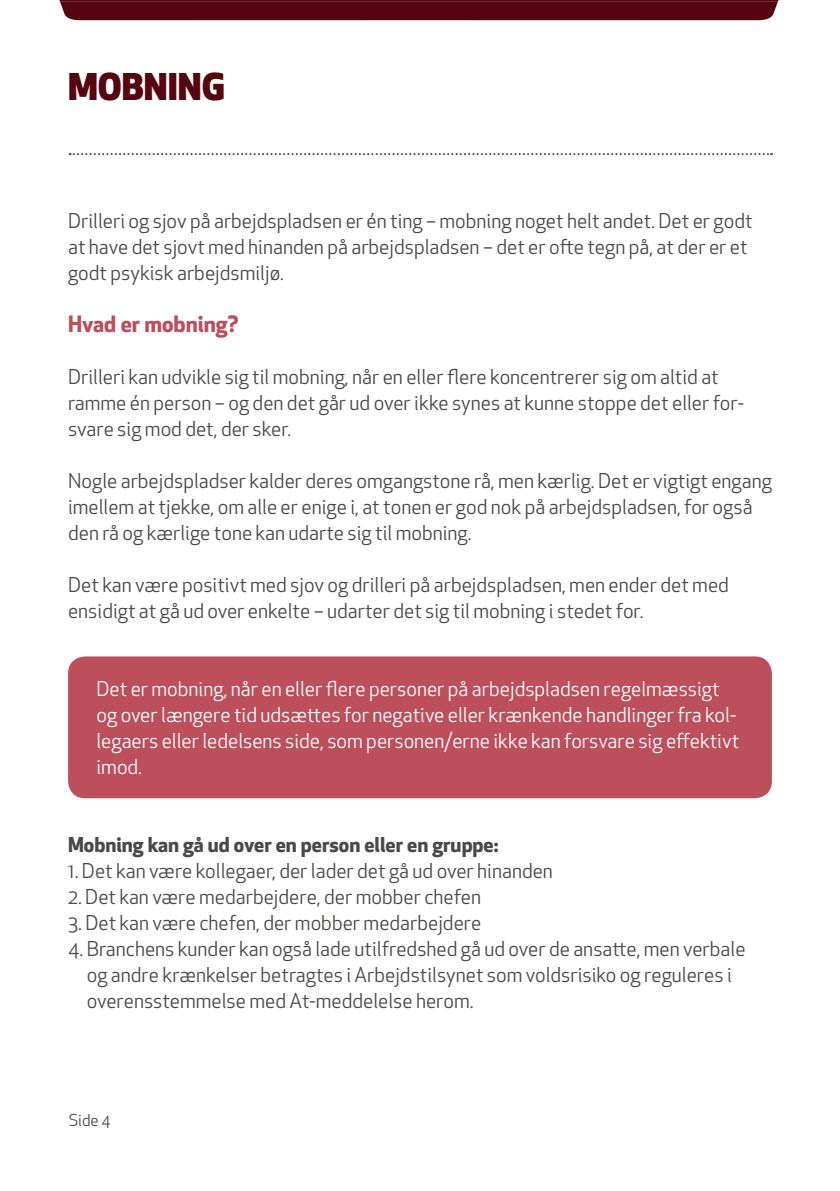
<style>
.page{position:relative;width:840px;height:1191px;background:#fff}
.page>*{position:absolute;margin:0;border:0;box-sizing:border-box;transform-origin:0 0}
.t1{font:800 36px "Apex New";color:#550610}
.t2{font:700 22px "Apex New";color:#bd4e5c}
.t3{font:20px/26px "Apex New";color:#494948}
.t4{font:20px/26px "Apex New";color:#fff}
.t5{font:700 20px "Apex New";color:#494948}
.t6{font:16px "Apex New";color:#494948}
</style>
<div class="page">
<div style="left:68px;top:656px;width:703px;height:142px;background:#bd4e5c;border-radius:17px"></div>
<div style="left:59px;top:0;width:719px;height:20px;background:#550610"></div>
<svg style="left:70px;top:153px;width:701px;height:2px"></svg>
<h1 class="t1" style="left:68px;top:62px;width:158px">MOBNING</h1>
<p class="t3" style="left:68px;top:208px;width:685px">Drilleri og sjov på arbejdspladsen er én ting – mobning noget helt andet. Det er godt at have det sjovt med hinanden på arbejdspladsen – det er ofte tegn på, at der er et godt psykisk arbejdsmiljø.</p>
<p class="t2" style="left:68px;top:308px;width:172px">Hvad er mobning?</p>
<p class="t3" style="left:68px;top:364px;width:677px">Drilleri kan udvikle sig til mobning, når en eller flere koncentrerer sig om altid at ramme én person – og den det går ud over ikke synes at kunne stoppe det eller for&shy;svare sig mod det, der sker.</p>
<p class="t3" style="left:68px;top:468px;width:705px">Nogle arbejdspladser kalder deres omgangstone rå, men kærlig. Det er vigtigt engang imellem at tjekke, om alle er enige i, at tonen er god nok på arbejdspladsen, for også den rå og kærlige tone kan udarte sig til mobning.</p>
<p class="t3" style="left:68px;top:572px;width:662px">Det kan være positivt med sjov og drilleri på arbejdspladsen, men ender det med ensidigt at gå ud over enkelte – udarter det sig til mobning i stedet for.</p>
<p class="t4" style="left:96px;top:676px;width:644px">Det er mobning, når en eller flere personer på arbejdspladsen regelmæssigt og over længere tid udsættes for negative eller krænkende handlinger fra kol&shy;legaers eller ledelsens side, som personen/erne ikke kan forsvare sig effektivt imod.</p>
<p class="t5" style="left:68px;top:830px;width:432px">Mobning kan gå ud over en person eller en gruppe:</p>
<p class="t3" style="left:68px;top:858px;width:486px">1. Det kan være kollegaer, der lader det gå ud over hinanden</p>
<p class="t3" style="left:68px;top:884px;width:414px">2. Det kan være medarbejdere, der mobber chefen</p>
<p class="t3" style="left:68px;top:910px;width:414px">3. Det kan være chefen, der mobber medarbejdere</p>
<p class="t3" style="left:87px;top:936px;width:660px;text-indent:-19px">4. Branchens kunder kan også lade utilfredshed gå ud over de ansatte, men verbale og andre krænkelser betragtes i Arbejdstilsynet som voldsrisiko og reguleres i overensstemmelse med At-meddelelse herom.</p>
<p class="t6" style="left:69px;top:1110px;width:43px">Side 4</p>
</div>
